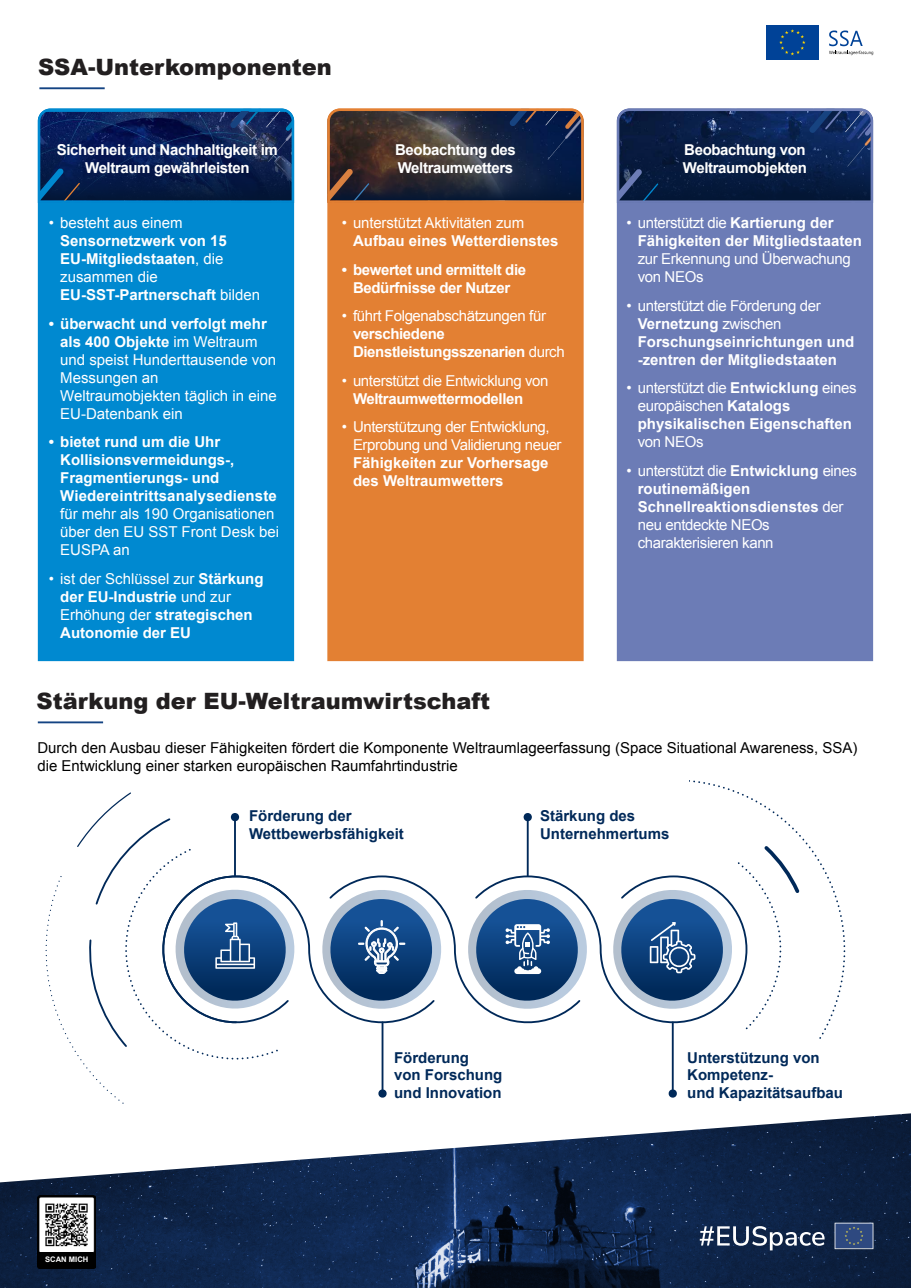
<style>
.page{position:relative;width:911px;height:1288px;background:#fff}
.page>*{position:absolute;margin:0;border:0;box-sizing:border-box;transform-origin:0 0}
.t1{font:900 22.5px "Arial";color:#221f20}
.t2{font:700 15px/18px "Arial";color:#fff}
.t3{font:15px/18px "Arial";letter-spacing:-.025em;color:#fff}
.t4{font:700 15px/18px "Arial";letter-spacing:-.025em;color:#fff}
.t5{font:15px/18px "Arial";color:#fff}
.t6{font:15px/18px "Arial";color:#000}
.t7{font:700 15px/17.5px "Arial";color:#002959}
.t8{font:700 7.62px "Arial";color:#fff}
.s1{font-weight:400}
.s2{font-weight:700}
</style>
<div class="page">
<hr style="left:38px;top:721px;width:65px;height:2px;background:#144483">
<svg style="left:45px;top:791px;width:756px;height:313px"></svg>
<div style="left:38px;top:203px;width:256px;height:458px;background:#0089d0"></div>
<svg style="left:38px;top:109px;width:256px;height:94px;background:#0b285c"></svg>
<div style="left:327px;top:203px;width:257px;height:458px;background:#e38033"></div>
<div style="left:617px;top:203px;width:256px;height:458px;background:#6c7cb6"></div>
<hr style="left:39px;top:87px;width:66px;height:2px;background:#144483">
<svg style="left:327px;top:109px;width:257px;height:94px;background:#38333b"></svg>
<svg style="left:617px;top:109px;width:256px;height:94px;background:#122852"></svg>
<img style="left:0;top:1113px;width:911px;height:175px">
<svg style="left:834px;top:1222px;width:39px;height:27px"></svg>
<svg style="left:700px;top:1226px;width:124px;height:24px"></svg>
<img style="left:37px;top:1196px;width:59px;height:72px">
<div style="left:40px;top:1252px;width:53px;height:15px;background:#000"></div>
<div style="left:766px;top:25px;width:52px;height:35px;background:#004297"></div>
<svg style="left:779px;top:29px;width:26px;height:26px"></svg>
<svg style="left:829px;top:31px;width:44px;height:24px"></svg>
<h1 class="t1" style="left:38px;top:50px;width:295px">SSA-Unterkomponenten</h1>
<p class="t4" style="left:57px;top:141px;width:222px;text-align:center">Sicherheit und Nachhaltigkeit im<br>Weltraum gewährleisten</p>
<p class="t5" style="left:49px;top:214px;width:135px">• besteht aus einem</p>
<p class="t2" style="left:60px;top:233px;width:202px">Sensornetzwerk von 15<br>EU-Mitgliedstaaten<span class="s1">, die zusammen die<br></span>EU-SST-Partnerschaft <span class="s1">bilden</span></p>
<p class="t5" style="left:60px;top:315px;width:218px;text-indent:-11px"><span class="s2">• überwacht und verfolgt mehr als 400 Objekte</span> im Weltraum und speist Hunderttausende von<br>Messungen an<br>Weltraumobjekten täglich in eine<br>EU-Datenbank ein</p>
<p class="t2" style="left:60px;top:434px;width:218px;text-indent:-11px">• bietet rund um die Uhr<br>Kollisionsvermeidungs-,<br>Fragmentierungs- und<br>Wiedereintrittsanalysedienste</p>
<p class="t5" style="left:60px;top:505px;width:220px">für mehr als 190 Organisationen über den EU SST Front Desk bei<br>EUSPA an</p>
<p class="t2" style="left:60px;top:570px;width:205px;text-indent:-11px"><span class="s1">• ist der Schlüssel zur</span> Stärkung der EU-Industrie <span class="s1">und zur<br>Erhöhung der</span> strategischen<br>Autonomie der EU</p>
<p class="t4" style="left:395px;top:141px;width:122px">Beobachtung des<br>Weltraumwetters</p>
<p class="t4" style="left:683px;top:141px;width:126px">Beobachtung von<br>Weltraumobjekten</p>
<p class="t3" style="left:342px;top:214px;width:184px">• unterstützt Aktivitäten zum</p>
<p class="t2" style="left:353px;top:233px;width:207px">Aufbau eines Wetterdienstes</p>
<p class="t4" style="left:342px;top:261px;width:186px;text-align:center">• bewertet und ermittelt die<br>Bedürfnisse der Nutzer</p>
<p class="t3" style="left:342px;top:307px;width:206px">• führt Folgenabschätzungen für</p>
<p class="t4" style="left:353px;top:326px;width:213px">verschiedene<br>Dienstleistungsszenarien <span class="s1">durch</span></p>
<p class="t3" style="left:342px;top:372px;width:208px">• unterstützt die Entwicklung von</p>
<p class="t4" style="left:353px;top:390px;width:172px">Weltraumwettermodellen</p>
<p class="t3" style="left:353px;top:418px;width:210px;text-indent:-11px">• Unterstützung der Entwicklung,<br>Erprobung und Validierung neuer</p>
<p class="t2" style="left:353px;top:455px;width:197px">Fähigkeiten zur Vorhersage des Weltraumwetters</p>
<p class="t2" style="left:638px;top:215px;width:226px;text-indent:-11px"><span class="s1">• unterstützt die</span> Kartierung der<br>Fähigkeiten der Mitgliedstaaten</p>
<p class="t3" style="left:638px;top:250px;width:214px">zur Erkennung und Überwachung von NEOs</p>
<p class="t2" style="left:638px;top:297px;width:218px;text-indent:-11px"><span class="s1">• unterstützt die Förderung der<br></span>Vernetzung <span class="s1">zwischen<br></span>Forschungseinrichtungen und -zentren der Mitgliedstaaten</p>
<p class="t2" style="left:638px;top:380px;width:220px;text-indent:-11px"><span class="s1">• unterstützt die</span> Entwicklung <span class="s1">eines europäischen</span> Katalogs physikalischen Eigenschaften</p>
<p class="t3" style="left:638px;top:433px;width:67px">von NEOs</p>
<p class="t3" style="left:638px;top:462px;width:221px;text-indent:-11px">• unterstützt die <span class="s2">Entwicklung</span> eines <span class="s2">routinemäßigen<br>Schnellreaktionsdienstes</span> der neu entdeckte NEOs charakterisieren kann</p>
<h1 class="t1" style="left:36px;top:684px;width:455px">Stärkung der EU-Weltraumwirtschaft</h1>
<p class="t6" style="left:37px;top:738px;width:821px">Durch den Ausbau dieser Fähigkeiten fördert die Komponente Weltraumlageerfassung (Space Situational Awareness, SSA) die Entwicklung einer starken europäischen Raumfahrtindustrie</p>
<p class="t7" style="left:540px;top:808px;width:131px">Stärkung des<br>Unternehmertums</p>
<p class="t7" style="left:249px;top:808px;width:156px">Förderung der<br>Wettbewerbsfähigkeit</p>
<p class="t8" style="left:45px;top:1254px;width:45px">SCAN MICH</p>
<p class="t7" style="left:394px;top:1049px;width:110px">Förderung<br>von Forschung und Innovation</p>
<p class="t7" style="left:687px;top:1049px;width:157px">Unterstützung von<br>Kompetenz-<br>und Kapazitätsaufbau</p>
</div>
